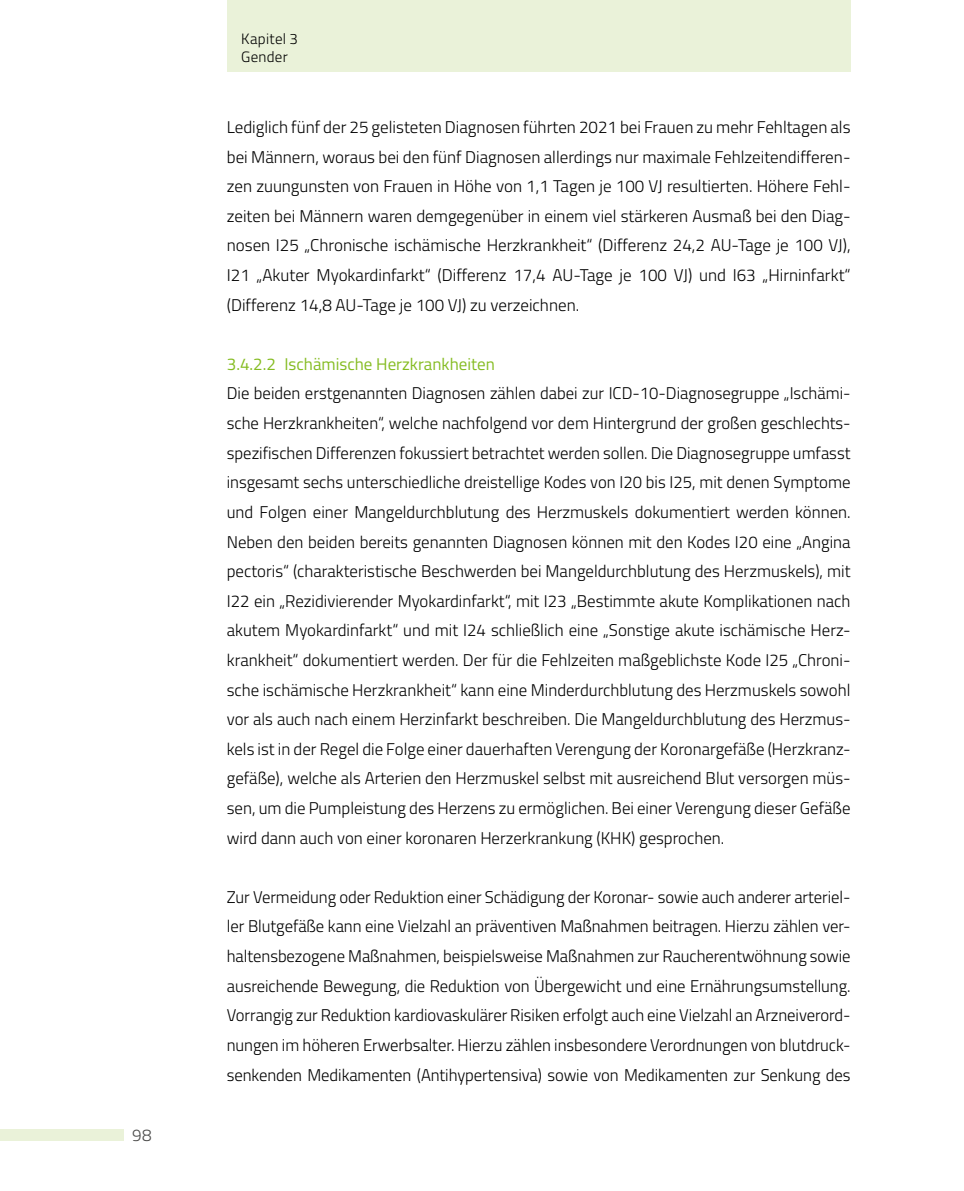
<style>
.page{position:relative;width:964px;height:1191px;background:#fff}
.page>*{position:absolute;margin:0;border:0;box-sizing:border-box;transform-origin:0 0}
.C-Fließtexte_C-01-P-FL{font:300 17px/29.6px "Titillium";color:#000;text-align:justify}
.B-Headlines_B-07-H4-ZHL-farbig{font:17px "Titillium";color:#85bc22}
.t1{font:300 17px "Titillium";color:#494948}
.t2{font:300 15px/18px "Titillium";letter-spacing:.02em;color:#000}
</style>
<div class="page">
<div style="left:227px;top:0;width:623px;height:71px;background:#eaf2d9"></div>
<div style="left:0;top:1129px;width:123px;height:11px;background:#eaf2d9"></div>
<p class="t1" style="left:132px;top:1122px;width:21px">98</p>
<p class="t2" style="left:241px;top:29px;width:58px">Kapitel 3<br>Gender</p>
<p class="C-Fließtexte_C-01-P-FL" style="left:227px;top:111px;width:625px">Lediglich fünf der 25 gelisteten Diagnosen führten 2021 bei Frauen zu mehr Fehltagen als bei Männern, woraus bei den fünf Diagnosen allerdings nur maximale Fehlzeitendifferen&shy;zen zuungunsten von Frauen in Höhe von 1,1 Tagen je 100 VJ resultierten. Höhere Fehl&shy;zeiten bei Männern waren demgegenüber in einem viel stärkeren Ausmaß bei den Diag&shy;nosen I25 „Chronische ischämische Herzkrankheit“ (Differenz 24,2 AU-Tage je 100 VJ), I21 „Akuter Myokardinfarkt“ (Differenz 17,4 AU-Tage je 100 VJ) und I63 „Hirninfarkt“ (Differenz 14,8 AU-Tage je 100 VJ) zu verzeichnen.</p>
<h4 class="B-Headlines_B-07-H4-ZHL-farbig" style="left:227px;top:351px;width:269px">3.4.2.2 Ischämische Herzkrankheiten</h4>
<p class="C-Fließtexte_C-01-P-FL" style="left:227px;top:378px;width:625px">Die beiden erstgenannten Diagnosen zählen dabei zur ICD-10-Diagnosegruppe „Ischämi&shy;sche Herzkrankheiten“, welche nachfolgend vor dem Hintergrund der großen geschlechts&shy;spezifischen Differenzen fokussiert betrachtet werden sollen. Die Diagnosegruppe umfasst insgesamt sechs unterschiedliche dreistellige Kodes von I20 bis I25, mit denen Symptome und Folgen einer Mangeldurchblutung des Herzmuskels dokumentiert werden können.<br>Neben den beiden bereits genannten Diagnosen können mit den Kodes I20 eine „Angina pectoris“ (charakteristische Beschwerden bei Mangeldurchblutung des Herzmuskels), mit I22 ein „Rezidivierender Myokardinfarkt“, mit I23 „Bestimmte akute Komplikationen nach akutem Myokardinfarkt“ und mit I24 schließlich eine „Sonstige akute ischämische Herz&shy;krankheit“ dokumentiert werden. Der für die Fehlzeiten maßgeblichste Kode I25 „Chroni&shy;sche ischämische Herzkrankheit“ kann eine Minderdurchblutung des Herzmuskels sowohl vor als auch nach einem Herzinfarkt beschreiben. Die Mangeldurchblutung des Herzmus&shy;kels ist in der Regel die Folge einer dauerhaften Verengung der Koronargefäße (Herzkranz&shy;gefäße), welche als Arterien den Herzmuskel selbst mit ausreichend Blut versorgen müs&shy;sen, um die Pumpleistung des Herzens zu ermöglichen. Bei einer Verengung dieser Gefäße wird dann auch von einer koronaren Herzerkrankung (KHK) gesprochen.</p>
<p class="C-Fließtexte_C-01-P-FL" style="left:227px;top:881px;width:625px">Zur Vermeidung oder Reduktion einer Schädigung der Koronar- sowie auch anderer arteriel&shy;ler Blutgefäße kann eine Vielzahl an präventiven Maßnahmen beitragen. Hierzu zählen ver&shy;haltensbezogene Maßnahmen, beispielsweise Maßnahmen zur Raucherentwöhnung sowie ausreichende Bewegung, die Reduktion von Übergewicht und eine Ernährungsumstellung.<br>Vorrangig zur Reduktion kardiovaskulärer Risiken erfolgt auch eine Vielzahl an Arzneiverord&shy;nungen im höheren Erwerbsalter. Hierzu zählen insbesondere Verordnungen von blutdruck&shy;senkenden Medikamenten (Antihypertensiva) sowie von Medikamenten zur Senkung des</p>
</div>
